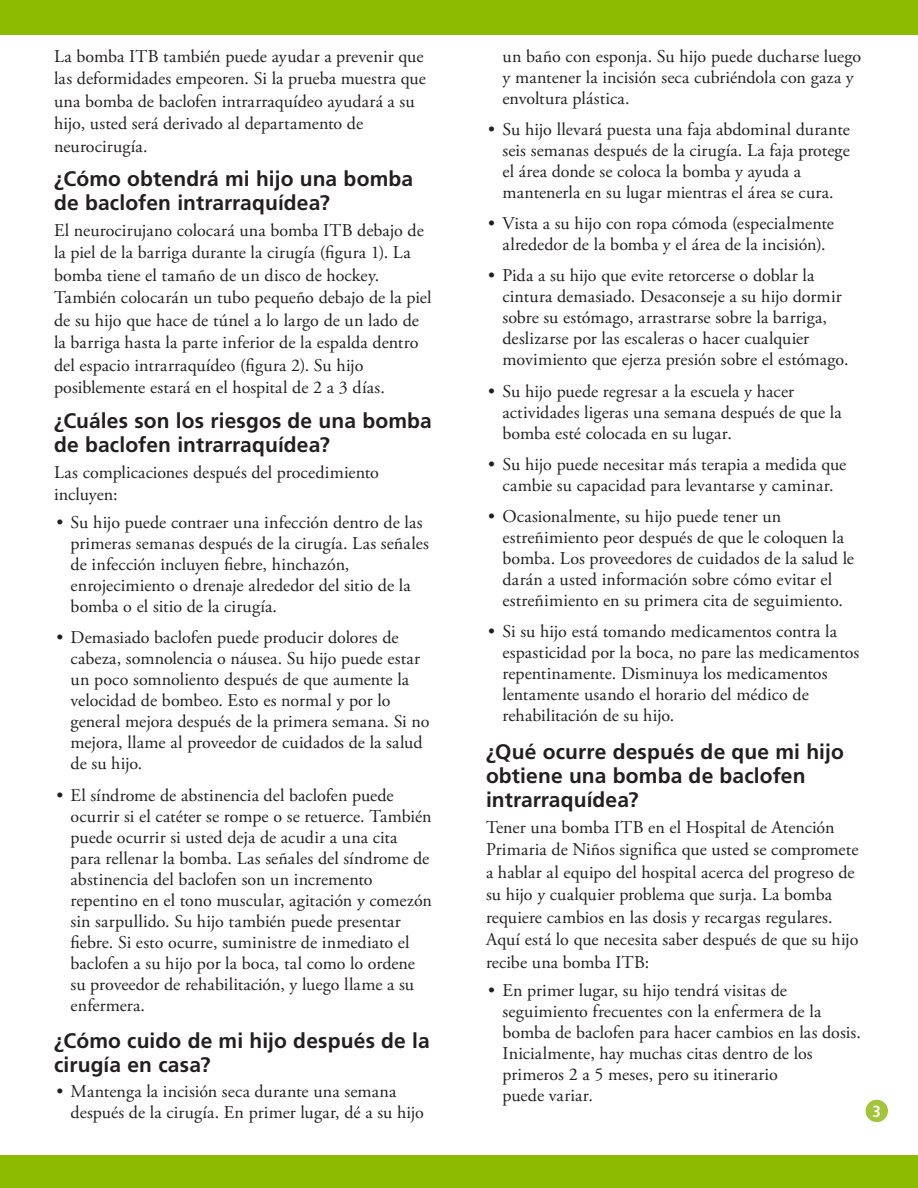
<style>
.page{position:relative;width:918px;height:1188px;background:#fff}
.page>*{position:absolute;margin:0;border:0;box-sizing:border-box;transform-origin:0 0}
.Level_1__h2{font:700 21px/24px "Frutiger LT Std";letter-spacing:.005em;color:#231f20}
.Main__p{font:18px/21px "Adobe Garamond Pro";letter-spacing:.005em;color:#231f20}
.t1{font:700 condensed 16.2px "Frutiger LT Std";color:#fff}
</style>
<div class="page">
<div style="left:0;top:0;width:918px;height:35px;background:#8dbb00"></div>
<div style="left:866px;top:1100px;width:22px;height:22px;background:#a2c53a;border-radius:50%"></div>
<div style="left:0;top:1156px;width:918px;height:32px;background:#8dbb00"></div>
<p class="Main__p" style="left:54px;top:45px;width:373px;line-height:22.5px">La bomba ITB también puede ayudar a prevenir que las deformidades empeoren. Si la prueba muestra que una bomba de baclofen intrarraquídeo ayudará a su hijo, usted será derivado al departamento de neurocirugía.</p>
<p class="Level_1__h2" style="left:54px;top:167px;width:361px">¿Cómo obtendrá mi hijo una bomba de baclofen intrarraquídea?</p>
<p class="Main__p" style="left:54px;top:220px;width:379px;line-height:22.5px">El neurocirujano colocará una bomba ITB debajo de la piel de la barriga durante la cirugía (figura 1). La bomba tiene el tamaño de un disco de hockey.<br>También colocarán un tubo pequeño debajo de la piel de su hijo que hace de túnel a lo largo de un lado de la barriga hasta la parte inferior de la espalda dentro del espacio intrarraquídeo (figura 2). Su hijo posiblemente estará en el hospital de 2 a 3 días.</p>
<p class="Level_1__h2" style="left:54px;top:408px;width:379px">¿Cuáles son los riesgos de una bomba de baclofen intrarraquídea?</p>
<p class="Main__p" style="left:54px;top:461px;width:326px;line-height:22.5px">Las complicaciones después del procedimiento incluyen:</p>
<p class="Main__p" style="left:71px;top:513px;width:360px;text-indent:-14px">• Su hijo puede contraer una infección dentro de las primeras semanas después de la cirugía. Las señales de infección incluyen fiebre, hinchazón, enrojecimiento o drenaje alrededor del sitio de la bomba o el sitio de la cirugía.</p>
<p class="Main__p" style="left:71px;top:628px;width:361px;text-indent:-14px">• Demasiado baclofen puede producir dolores de cabeza, somnolencia o náusea. Su hijo puede estar un poco somnoliento después de que aumente la velocidad de bombeo. Esto es normal y por lo general mejora después de la primera semana. Si no mejora, llame al proveedor de cuidados de la salud de su hijo.</p>
<p class="Main__p" style="left:71px;top:785px;width:363px;text-indent:-14px">• El síndrome de abstinencia del baclofen puede ocurrir si el catéter se rompe o se retuerce. También puede ocurrir si usted deja de acudir a una cita para rellenar la bomba. Las señales del síndrome de abstinencia del baclofen son un incremento repentino en el tono muscular, agitación y comezón sin sarpullido. Su hijo también puede presentar fiebre. Si esto ocurre, suministre de inmediato el baclofen a su hijo por la boca, tal como lo ordene su proveedor de rehabilitación, y luego llame a su enfermera.</p>
<p class="Level_1__h2" style="left:54px;top:1029px;width:377px">¿Cómo cuido de mi hijo después de la cirugía en casa?</p>
<p class="Main__p" style="left:71px;top:1081px;width:355px;text-indent:-14px">• Mantenga la incisión seca durante una semana después de la cirugía. En primer lugar, dé a su hijo</p>
<p class="Main__p" style="left:502px;top:46px;width:360px">un baño con esponja. Su hijo puede ducharse luego y mantener la incisión seca cubriéndola con gaza y envoltura plástica.</p>
<p class="Main__p" style="left:502px;top:119px;width:349px;text-indent:-14px">• Su hijo llevará puesta una faja abdominal durante seis semanas después de la cirugía. La faja protege el área donde se coloca la bomba y ayuda a mantenerla en su lugar mientras el área se cura.</p>
<p class="Main__p" style="left:488px;top:214px;width:347px;text-align:center">• Vista a su hijo con ropa cómoda (especialmente alrededor de la bomba y el área de la incisión).</p>
<p class="Main__p" style="left:502px;top:266px;width:348px;text-indent:-14px">• Pida a su hijo que evite retorcerse o doblar la cintura demasiado. Desaconseje a su hijo dormir sobre su estómago, arrastrarse sobre la barriga, deslizarse por las escaleras o hacer cualquier movimiento que ejerza presión sobre el estómago.</p>
<p class="Main__p" style="left:502px;top:381px;width:341px;text-indent:-14px">• Su hijo puede regresar a la escuela y hacer actividades ligeras una semana después de que la bomba esté colocada en su lugar.</p>
<p class="Main__p" style="left:488px;top:454px;width:360px;text-align:center">• Su hijo puede necesitar más terapia a medida que cambie su capacidad para levantarse y caminar.</p>
<p class="Main__p" style="left:502px;top:507px;width:353px;text-indent:-14px">• Ocasionalmente, su hijo puede tener un estreñimiento peor después de que le coloquen la bomba. Los proveedores de cuidados de la salud le darán a usted información sobre cómo evitar el estreñimiento en su primera cita de seguimiento.</p>
<p class="Main__p" style="left:502px;top:622px;width:358px;text-indent:-14px">• Si su hijo está tomando medicamentos contra la espasticidad por la boca, no pare las medicamentos repentinamente. Disminuya los medicamentos lentamente usando el horario del médico de rehabilitación de su hijo.</p>
<p class="Level_1__h2" style="left:486px;top:740px;width:359px">¿Qué ocurre después de que mi hijo obtiene una bomba de baclofen intrarraquídea?</p>
<p class="Main__p" style="left:486px;top:817px;width:374px;line-height:22.5px">Tener una bomba ITB en el Hospital de Atención Primaria de Niños significa que usted se compromete a hablar al equipo del hospital acerca del progreso de su hijo y cualquier problema que surja. La bomba requiere cambios en las dosis y recargas regulares.<br>Aquí está lo que necesita saber después de que su hijo recibe una bomba ITB:</p>
<p class="Main__p" style="left:502px;top:980px;width:360px;text-indent:-14px">• En primer lugar, su hijo tendrá visitas de seguimiento frecuentes con la enfermera de la bomba de baclofen para hacer cambios en las dosis.<br>Inicialmente, hay muchas citas dentro de los primeros 2 a 5 meses, pero su itinerario<br>puede variar.</p>
<p class="t1" style="left:873px;top:1101px;width:10px">3</p>
</div>
